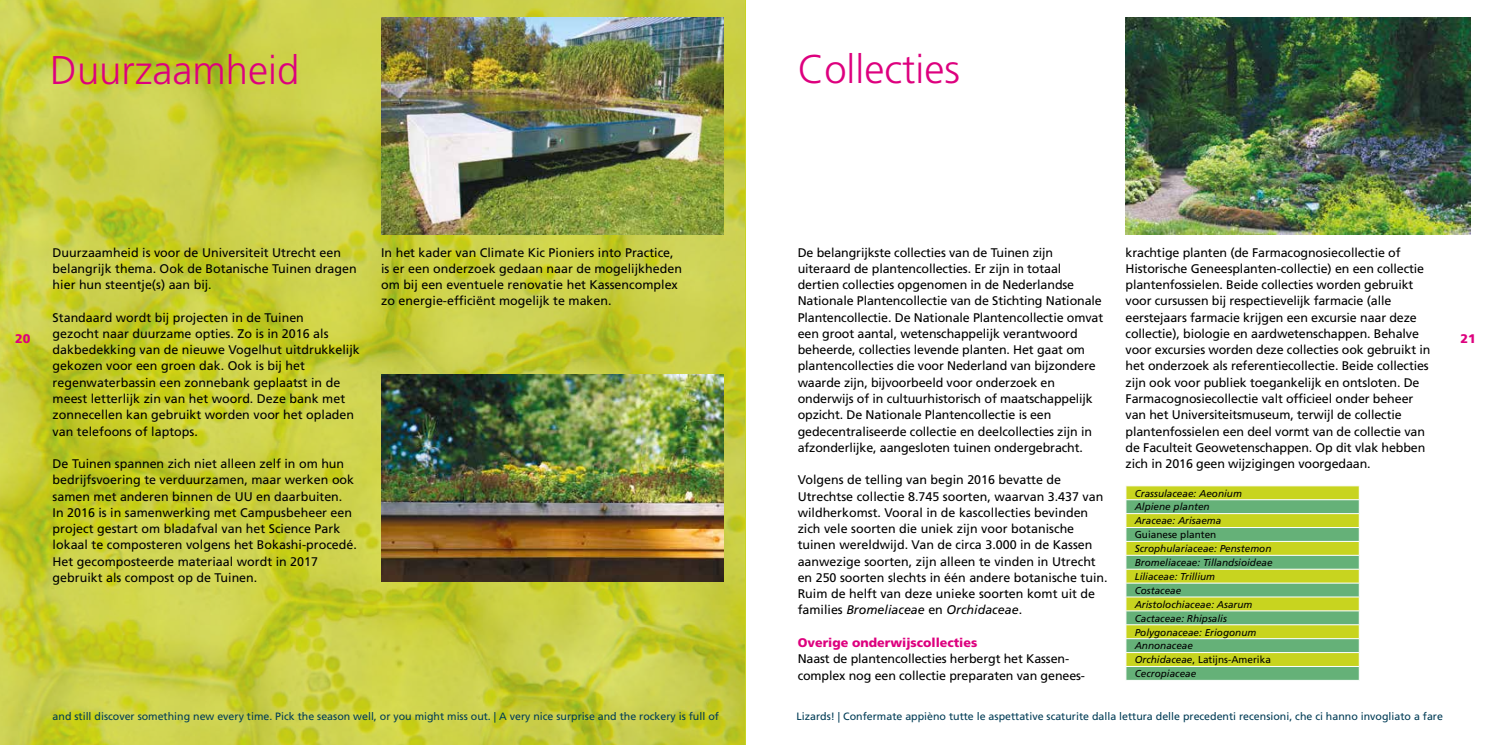
<style>
.page{position:relative;width:1489px;height:745px;background:#fff}
.page>*{position:absolute;margin:0;border:0;box-sizing:border-box;transform-origin:0 0}
.t1{font:300 40px "Frutiger LT Std";color:#dd007e}
.t2{font:12.5px/16.2px "Frutiger LT Std";letter-spacing:-.01em;color:#000}
.t3{font:900 12.5px "Frutiger LT Std";color:#dd007e}
.t4{font:10.62px "Frutiger LT Std";color:#003c56}
.t5{font:italic 10px/13.9px "Frutiger LT Std";color:#000}
.t6{font:10px "Frutiger LT Std";color:#000}
.s1{font-style:italic}
.s2{font-style:normal}
</style>
<div class="page">
<img style="left:0;top:0;width:744px;height:744px">
<img style="left:381px;top:18px;width:342px;height:217px">
<img style="left:381px;top:374px;width:342px;height:207px">
<svg style="left:1126px;top:485px;width:233px;height:194px;background:#9ec759"></svg>
<img style="left:1125px;top:18px;width:345px;height:217px">
<h1 class="t1" style="left:50px;top:48px;width:250px">Duurzaamheid</h1>
<h1 class="t1" style="left:797px;top:47px;width:164px">Collecties</h1>
<p class="t3" style="left:15px;top:331px;width:17px">20</p>
<p class="t2" style="left:53px;top:244px;width:306px">Duurzaamheid is voor de Universiteit Utrecht een belangrijk thema. Ook de Botanische Tuinen dragen hier hun steentje(s) aan bij.</p>
<p class="t2" style="left:53px;top:309px;width:309px">Standaard wordt bij projecten in de Tuinen<br>gezocht naar duurzame opties. Zo is in 2016 als dakbedekking van de nieuwe Vogelhut uitdrukkelijk gekozen voor een groen dak. Ook is bij het regenwaterbassin een zonnebank geplaatst in de meest letterlijk zin van het woord. Deze bank met zonnecellen kan gebruikt worden voor het opladen van telefoons of laptops.</p>
<p class="t2" style="left:53px;top:455px;width:306px">De Tuinen spannen zich niet alleen zelf in om hun bedrijfsvoering te verduurzamen, maar werken ook samen met anderen binnen de UU en daarbuiten.<br>In 2016 is in samenwerking met Campusbeheer een project gestart om bladafval van het Science Park lokaal te composteren volgens het Bokashi-procedé.<br>Het gecomposteerde materiaal wordt in 2017 gebruikt als compost op de Tuinen.</p>
<p class="t2" style="left:381px;top:244px;width:302px">In het kader van Climate Kic Pioniers into Practice, is er een onderzoek gedaan naar de mogelijkheden om bij een eventuele renovatie het Kassencomplex zo energie-efficiënt mogelijk te maken.</p>
<p class="t2" style="left:797px;top:244px;width:307px">De belangrijkste collecties van de Tuinen zijn uiteraard de plantencollecties. Er zijn in totaal dertien collecties opgenomen in de Nederlandse Nationale Plantencollectie van de Stichting Nationale Plantencollectie. De Nationale Plantencollectie omvat een groot aantal, wetenschappelijk verantwoord beheerde, collecties levende planten. Het gaat om plantencollecties die voor Nederland van bijzondere waarde zijn, bijvoorbeeld voor onderzoek en onderwijs of in cultuurhistorisch of maatschappelijk opzicht. De Nationale Plantencollectie is een gedecentraliseerde collectie en deelcollecties zijn in afzonderlijke, aangesloten tuinen ondergebracht.</p>
<p class="t2" style="left:797px;top:471px;width:311px">Volgens de telling van begin 2016 bevatte de Utrechtse collectie 8.745 soorten, waarvan 3.437 van wildherkomst. Vooral in de kascollecties bevinden zich vele soorten die uniek zijn voor botanische tuinen wereldwijd. Van de circa 3.000 in de Kassen aanwezige soorten, zijn alleen te vinden in Utrecht en 250 soorten slechts in één andere botanische tuin.<br>Ruim de helft van deze unieke soorten komt uit de families <span class="s1">Bromeliaceae</span> en <span class="s1">Orchidaceae</span>.</p>
<p class="t3" style="left:797px;top:634px;width:181px">Overige onderwijscollecties</p>
<p class="t2" style="left:797px;top:650px;width:289px">Naast de plantencollecties herbergt het Kassen&shy;complex nog een collectie preparaten van genees-</p>
<p class="t2" style="left:1125px;top:244px;width:306px">krachtige planten (de Farmacognosiecollectie of Historische Geneesplanten-collectie) en een collectie plantenfossielen. Beide collecties worden gebruikt voor cursussen bij respectievelijk farmacie (alle eerstejaars farmacie krijgen een excursie naar deze collectie), biologie en aardwetenschappen. Behalve voor excursies worden deze collecties ook gebruikt in het onderzoek als referentiecollectie. Beide collecties zijn ook voor publiek toegankelijk en ontsloten. De Farmacognosiecollectie valt officieel onder beheer van het Universiteitsmuseum, terwijl de collectie plantenfossielen een deel vormt van de collectie van de Faculteit Geowetenschappen. Op dit vlak hebben zich in 2016 geen wijzigingen voorgedaan.</p>
<p class="t5" style="left:1134px;top:486px;width:109px">Crassulaceae: Aeonium<br>Alpiene planten<br>Araceae: Arisaema</p>
<p class="t6" style="left:1134px;top:528px;width:83px">Guianese planten</p>
<p class="t5" style="left:1134px;top:541px;width:140px">Scrophulariaceae: Penstemon<br>Bromeliaceae: Tillandsioideae<br>Liliaceae: Trillium<br>Costaceae<br>Aristolochiaceae: Asarum<br>Cactaceae: Rhipsalis<br>Polygonaceae: Eriogonum<br>Annonaceae<br>Orchidaceae<span class="s2">, Latijns-Amerika<br></span>Cecropiaceae</p>
<p class="t4" style="left:53px;top:709px;width:668px">and still discover something new every time. Pick the season well, or you might miss out. | A very nice surprise and the rockery is full of</p>
<p class="t4" style="left:796px;top:709px;width:647px">Lizards! | Confermate appièno tutte le aspettative scaturite dalla lettura delle precedenti recensioni, che ci hanno invogliato a fare</p>
<p class="t3" style="left:1460px;top:331px;width:17px">21</p>
</div>
